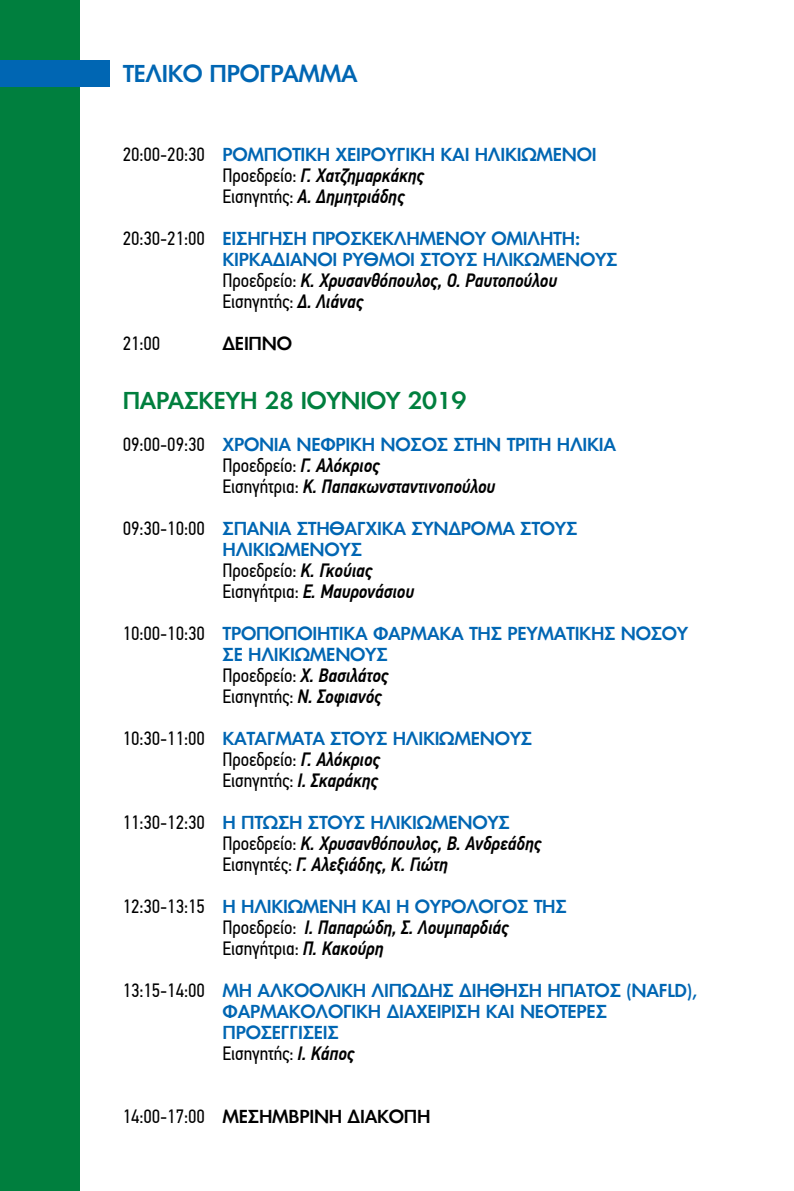
<style>
.page{position:relative;width:794px;height:1191px;background:#fff}
.page>*{position:absolute;margin:0;border:0;box-sizing:border-box;transform-origin:0 0}
.t1{font:500 22.75px "PF Futura Neu";letter-spacing:-.015em;color:#007f3e}
.t2{font:500 22.75px "PF Futura Neu";letter-spacing:-.015em;color:#0066b3}
.t3{font:italic 500 19.25px/21px "PF Din Text Cond Pro";letter-spacing:-.005em;color:#000}
.t4{font:19.25px/21px "PF Din Text Cond Pro";letter-spacing:-.005em;color:#000}
.t5{font:500 17.5px/21px "PF Futura Neu";letter-spacing:-.015em;color:#0066b3}
.t6{font:500 17.5px "PF Futura Neu";letter-spacing:-.015em;color:#000}
.s1{font-family:"PF Din Text Cond Pro";font-weight:400;font-size:19.25px;color:#000}
.s2{font-weight:400;font-style:normal}
.s3{font-weight:500;font-style:italic}
.s4{font-family:"PF Din Text Cond Pro";font-weight:400;font-size:19.25px}
</style>
<div class="page">
<div style="left:0;top:0;width:79px;height:1191px;background:#007f3e"></div>
<div style="left:0;top:61px;width:109px;height:26px;background:#0066b3"></div>
<h1 class="t2" style="left:123px;top:59px;width:236px">ΤΕΛΙΚΟ ΠΡΟΓΡΑΜΜΑ</h1>
<p class="t5" style="left:123px;top:143px;width:475px"><span class="s1">20:00-20:30</span> ΡΟΜΠΟΤΙΚΗ ΧΕΙΡΟΥΓΙΚΗ ΚΑΙ ΗΛΙΚΙΩΜΕΝΟΙ</p>
<p class="t3" style="left:222px;top:165px;width:203px"><span class="s2">Προεδρείο:</span> Γ. Χατζημαρκάκης<br><span class="s2">Εισηγητής:</span> Α. Δημητριάδης</p>
<p class="t5" style="left:222px;top:227px;width:397px;text-indent:-100px"><span class="s1">20:30-21:00</span> ΕΙΣΗΓΗΣΗ ΠΡΟΣΚΕΚΛΗΜΕΝΟΥ ΟΜΙΛΗΤΗ:<br>ΚΙΡΚΑΔΙΑΝΟΙ ΡΥΘΜΟΙ ΣΤΟΥΣ ΗΛΙΚΩΜΕΝΟΥΣ</p>
<p class="t3" style="left:222px;top:270px;width:336px"><span class="s2">Προεδρείο:</span> Κ. Χρυσανθόπουλος, Ο. Ραυτοπούλου<br><span class="s2">Εισηγητής:</span> Δ. Λιάνας</p>
<p class="t4" style="left:123px;top:333px;width:39px">21:00</p>
<p class="t6" style="left:222px;top:332px;width:71px">ΔΕΙΠΝΟ</p>
<h1 class="t1" style="left:123px;top:385px;width:345px">ΠΑΡΑΣΚΕΥΗ 28 ΙΟΥΝΙΟΥ 2019</h1>
<p class="t5" style="left:123px;top:433px;width:495px"><span class="s1">09:00-09:30</span> ΧΡΟΝΙΑ ΝΕΦΡΙΚΗ ΝΟΣΟΣ ΣΤΗΝ ΤΡΙΤΗ ΗΛΙΚΙΑ</p>
<p class="t3" style="left:222px;top:455px;width:274px"><span class="s2">Προεδρείο:</span> Γ. Αλόκριος<br><span class="s2">Εισηγήτρια:</span> Κ. Παπακωνσταντινοπούλου</p>
<p class="t5" style="left:222px;top:517px;width:356px;text-indent:-100px"><span class="s1">09:30-10:00</span> ΣΠΑΝΙΑ ΣΤΗΘΑΓΧΙΚΑ ΣΥΝΔΡΟΜΑ ΣΤΟΥΣ<br>ΗΛΙΚΙΩΜΕΝΟΥΣ</p>
<p class="t3" style="left:222px;top:560px;width:193px"><span class="s2">Προεδρείο:</span> Κ. Γκούιας<br><span class="s2">Εισηγήτρια:</span> Ε. Μαυρονάσιου</p>
<p class="t5" style="left:222px;top:622px;width:467px;text-indent:-100px"><span class="s1">10:00-10:30</span> ΤΡΟΠΟΠΟΙΗΤΙΚΑ ΦΑΡΜΑΚΑ ΤΗΣ ΡΕΥΜΑΤΙΚΗΣ ΝΟΣΟΥ<br>ΣΕ ΗΛΙΚΙΩΜΕΝΟΥΣ</p>
<p class="t3" style="left:222px;top:665px;width:168px"><span class="s2">Προεδρείο:</span> Χ. Βασιλάτος<br><span class="s2">Εισηγητής:</span> Ν. Σοφιανός</p>
<p class="t5" style="left:123px;top:727px;width:411px"><span class="s1">10:30-11:00</span> ΚΑΤΑΓΜΑΤΑ ΣΤΟΥΣ ΗΛΙΚΙΩΜΕΝΟΥΣ</p>
<p class="t4" style="left:222px;top:748px;width:159px">Προεδρείο: <span class="s3">Γ. Αλόκριος<br></span>Εισηγητής: <span class="s3">Ι. Σκαράκης</span></p>
<p class="t5" style="left:123px;top:811px;width:389px"><span class="s1">11:30-12:30</span> Η ΠΤΩΣΗ ΣΤΟΥΣ ΗΛΙΚΙΩΜΕΝΟΥΣ</p>
<p class="t3" style="left:222px;top:833px;width:320px"><span class="s2">Προεδρείο:</span> Κ. Χρυσανθόπουλος, Β. Ανδρεάδης<br><span class="s2">Εισηγητές:</span> Γ. Αλεξιάδης, Κ. Γιώτη</p>
<p class="t5" style="left:123px;top:895px;width:445px"><span class="s1">12:30-13:15</span> Η ΗΛΙΚΙΩΜΕΝΗ ΚΑΙ Η ΟΥΡΟΛΟΓΟΣ ΤΗΣ</p>
<p class="t3" style="left:222px;top:917px;width:288px"><span class="s2">Προεδρείο:</span> Ι. Παπαρώδη, Σ. Λουμπαρδιάς<br><span class="s2">Εισηγήτρια:</span> Π. Κακούρη</p>
<p class="t5" style="left:222px;top:979px;width:476px;text-indent:-100px"><span class="s1">13:15-14:00</span> ΜΗ ΑΛΚΟΟΛΙΚΗ ΛΙΠΩΔΗΣ ΔΙΗΘΗΣΗ ΗΠΑΤΟΣ (NAFLD),<br>ΦΑΡΜΑΚΟΛΟΓΙΚΗ ΔΙΑΧΕΙΡΙΣΗ ΚΑΙ ΝΕΟΤΕΡΕΣ<br>ΠΡΟΣΕΓΓΙΣΕΙΣ</p>
<p class="t4" style="left:222px;top:1042px;width:134px">Εισηγητής: <span class="s3">Ι. Κάπος</span></p>
<p class="t6" style="left:123px;top:1104px;width:309px"><span class="s4">14:00-17:00</span> ΜΕΣΗΜΒΡΙΝΗ ΔΙΑΚΟΠΗ</p>
</div>
